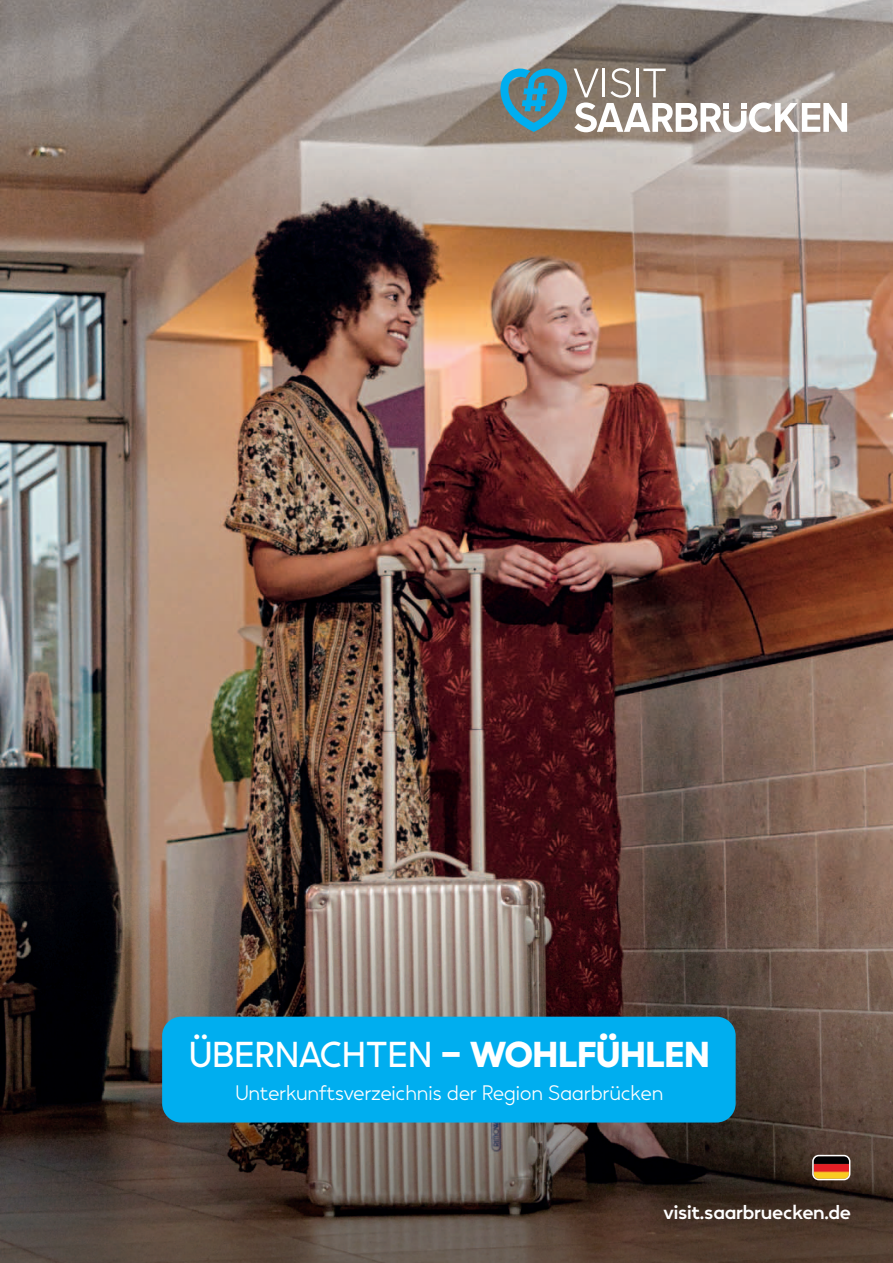
<style>
.page{position:relative;width:893px;height:1263px;background:#fff}
.page>*{position:absolute;margin:0;border:0;box-sizing:border-box;transform-origin:0 0}
.t1{font:36px "Vary";letter-spacing:-.01em;color:#fff}
.t2{font:300 21px "Vary";letter-spacing:-.015em;color:#fff}
.t3{font:500 20.1px "Vary";letter-spacing:-.01em;color:#fff}
.s1{font-weight:800}
</style>
<div class="page">
<img style="left:0;top:0;width:893px;height:885px">
<svg style="left:500px;top:69px;width:67px;height:63px;background:#4a8fa4"></svg>
<svg style="left:574px;top:68px;width:273px;height:64px"></svg>
<img style="left:0;top:885px;width:893px;height:378px">
<div style="left:162px;top:1017px;width:574px;height:105px;background:#00aeef;border-radius:19px"></div>
<svg style="left:812px;top:1155px;width:38px;height:25px"></svg>
<p class="t1" style="left:189px;top:1042px;width:522px">ÜBERNACHTEN <span class="s1">– WOHLFÜHLEN</span></p>
<p class="t2" style="left:235px;top:1081px;width:430px">Unterkunftsverzeichnis der Region Saarbrücken</p>
<p class="t3" style="left:663px;top:1200px;width:189px">visit.saarbruecken.de</p>
</div>
